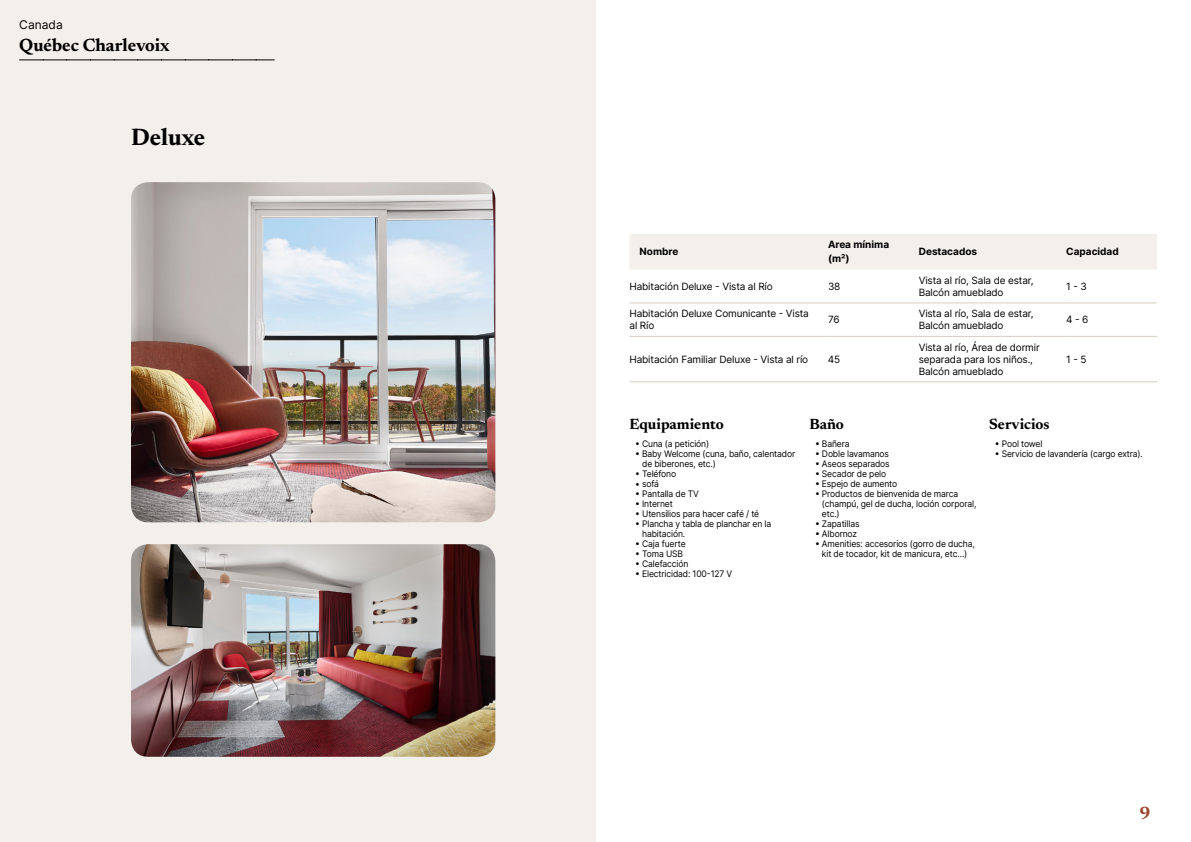
<style>
.page{position:relative;width:1191px;height:842px;background:#fff}
.page>*{position:absolute;margin:0;border:0;box-sizing:border-box;transform-origin:0 0}
.t1{font:700 24px "Newsreader 24 pt";color:#000}
.t2{font:700 18px "Newsreader 24 pt";color:#000}
.t3{font:700 18px "Newsreader 24 pt";color:#9d432c}
.t4{font:700 15px "Newsreader 24 pt";color:#000}
.t5{font:12px "Inter";color:#000}
.t6{font:10px/12px "Inter";letter-spacing:-.015em;color:#000}
.t7{font:700 10px/14px "Inter";color:#000}
.t8{font:9px/10px "Inter";letter-spacing:-.015em;color:#000;scale:.95 1}
</style>
<div class="page">
<div style="left:0;top:0;width:595px;height:842px;background:#f3f0ec"></div>
<img style="left:131px;top:182px;width:364px;height:340px">
<img style="left:131px;top:544px;width:364px;height:213px">
<svg style="left:20px;top:60px;width:254px;height:1px"></svg>
<div style="left:630px;top:234px;width:527px;height:35px;background:#f3f0ec"></div>
<hr style="left:629px;top:302px;width:199px;height:1px;background:#d7cdc1">
<hr style="left:828px;top:302px;width:90px;height:1px;background:#d7cdc1">
<hr style="left:918px;top:302px;width:148px;height:1px;background:#d7cdc1">
<hr style="left:1066px;top:302px;width:91px;height:1px;background:#d7cdc1">
<hr style="left:629px;top:336px;width:199px;height:1px;background:#d7cdc1">
<hr style="left:828px;top:336px;width:90px;height:1px;background:#d7cdc1">
<hr style="left:918px;top:336px;width:148px;height:1px;background:#d7cdc1">
<hr style="left:1066px;top:336px;width:91px;height:1px;background:#d7cdc1">
<hr style="left:629px;top:381px;width:199px;height:1px;background:#d7cdc1">
<hr style="left:828px;top:381px;width:90px;height:1px;background:#d7cdc1">
<hr style="left:918px;top:381px;width:148px;height:1px;background:#d7cdc1">
<hr style="left:1066px;top:381px;width:91px;height:1px;background:#d7cdc1">
<h3 class="t5" style="left:19px;top:15px;width:45px">Canada</h3>
<h2 class="t2" style="left:19px;top:32px;width:152px">Québec Charlevoix</h2>
<h1 class="t1" style="left:131px;top:120px;width:76px">Deluxe</h1>
<p class="t7" style="left:639px;top:245px;width:40px">Nombre</p>
<p class="t7" style="left:828px;top:238px;width:63px">Area mínima (m²)</p>
<p class="t7" style="left:918px;top:245px;width:60px">Destacados</p>
<p class="t7" style="left:1066px;top:245px;width:54px">Capacidad</p>
<p class="t6" style="left:629px;top:280px;width:145px">Habitación Deluxe - Vista al Río</p>
<p class="t6" style="left:828px;top:280px;width:14px">38</p>
<p class="t6" style="left:918px;top:274px;width:116px">Vista al río, Sala de estar,<br>Balcón amueblado</p>
<p class="t6" style="left:1066px;top:280px;width:22px">1 - 3</p>
<p class="t6" style="left:629px;top:307px;width:181px">Habitación Deluxe Comunicante - Vista al Río</p>
<p class="t6" style="left:828px;top:313px;width:13px">76</p>
<p class="t6" style="left:918px;top:307px;width:116px">Vista al río, Sala de estar,<br>Balcón amueblado</p>
<p class="t6" style="left:1066px;top:313px;width:24px">4 - 6</p>
<p class="t6" style="left:629px;top:353px;width:180px">Habitación Familiar Deluxe - Vista al río</p>
<p class="t6" style="left:828px;top:353px;width:14px">45</p>
<p class="t6" style="left:918px;top:341px;width:122px">Vista al río, Área de dormir separada para los niños.,<br>Balcón amueblado</p>
<p class="t6" style="left:1066px;top:353px;width:22px">1 - 5</p>
<h3 class="t4" style="left:629px;top:413px;width:96px">Equipamiento</h3>
<p class="t8" style="left:635px;top:439px;width:79px">• Cuna (a petición)</p>
<p class="t8" style="left:642px;top:449px;width:163px;text-indent:-7px">• Baby Welcome (cuna, baño, calentador de biberones, etc.)</p>
<p class="t8" style="left:635px;top:469px;width:45px">• Teléfono</p>
<p class="t8" style="left:635px;top:479px;width:27px">• sofá</p>
<p class="t8" style="left:635px;top:489px;width:69px">• Pantalla de TV</p>
<p class="t8" style="left:635px;top:499px;width:41px">• Internet</p>
<p class="t8" style="left:635px;top:509px;width:132px">• Utensilios para hacer café / té</p>
<p class="t8" style="left:642px;top:519px;width:137px;text-indent:-7px">• Plancha y tabla de planchar en la habitación.</p>
<p class="t8" style="left:635px;top:539px;width:55px">• Caja fuerte</p>
<p class="t8" style="left:635px;top:549px;width:52px">• Toma USB</p>
<p class="t8" style="left:635px;top:559px;width:57px">• Calefacción</p>
<p class="t8" style="left:635px;top:569px;width:104px">• Electricidad: 100-127 V</p>
<h3 class="t4" style="left:809px;top:413px;width:36px">Baño</h3>
<p class="t8" style="left:815px;top:439px;width:38px">• Bañera</p>
<p class="t8" style="left:815px;top:449px;width:79px">• Doble lavamanos</p>
<p class="t8" style="left:815px;top:459px;width:80px">• Aseos separados</p>
<p class="t8" style="left:815px;top:469px;width:76px">• Secador de pelo</p>
<p class="t8" style="left:815px;top:479px;width:88px">• Espejo de aumento</p>
<p class="t8" style="left:822px;top:489px;width:164px;text-indent:-7px">• Productos de bienvenida de marca (champú, gel de ducha, loción corporal, etc.)</p>
<p class="t8" style="left:815px;top:519px;width:48px">• Zapatillas</p>
<p class="t8" style="left:815px;top:529px;width:46px">• Albornoz</p>
<p class="t8" style="left:815px;top:539px;width:170px;text-align:center">• Amenities: accesorios (gorro de ducha, kit de tocador, kit de manicura, etc…)</p>
<h3 class="t4" style="left:989px;top:413px;width:62px">Servicios</h3>
<p class="t8" style="left:994px;top:439px;width:52px">• Pool towel</p>
<p class="t8" style="left:994px;top:449px;width:157px">• Servicio de lavandería (cargo extra).</p>
<h2 class="t3" style="left:1139px;top:800px;width:13px">9</h2>
</div>
